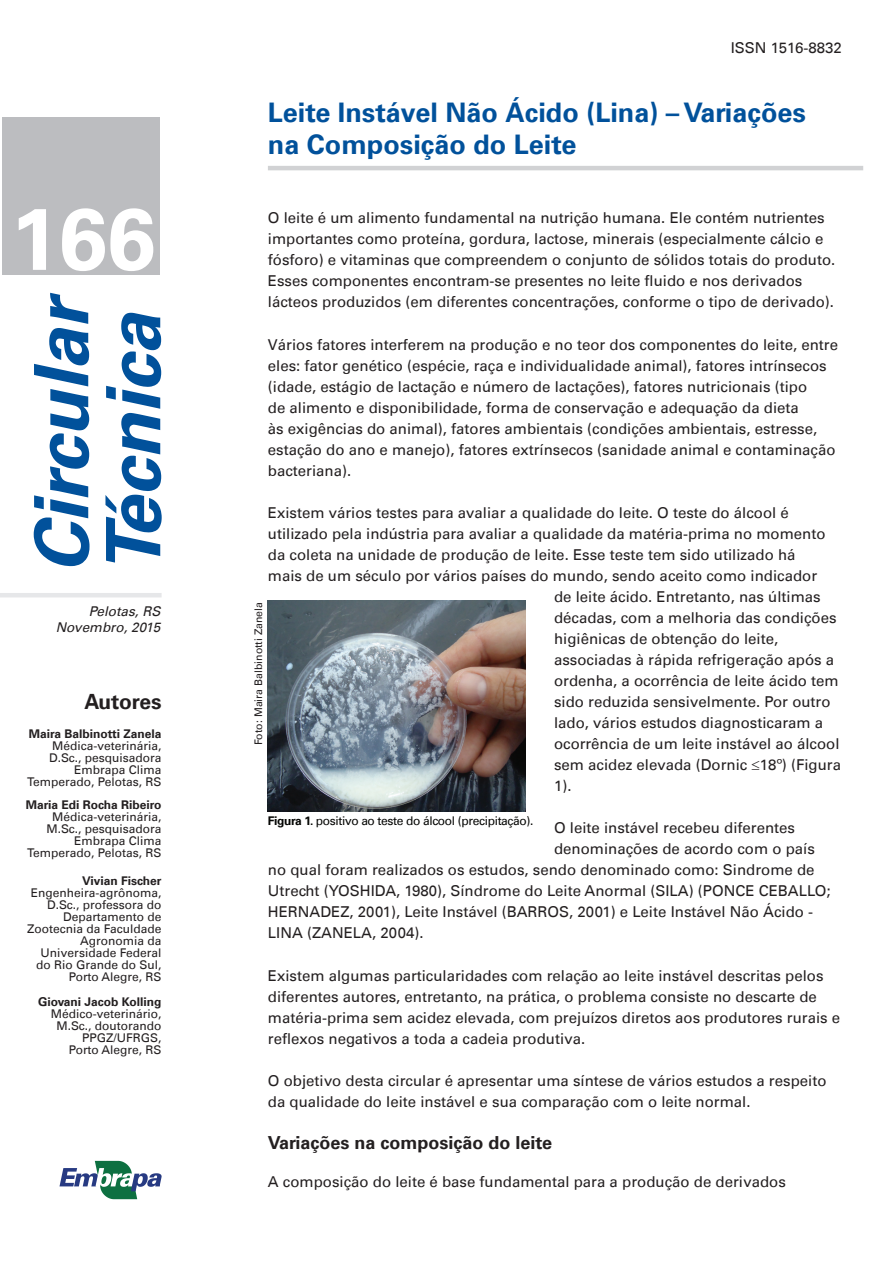
<style>
.page{position:relative;width:893px;height:1263px;background:#fff}
.page>*{position:absolute;margin:0;border:0;box-sizing:border-box;transform-origin:0 0}
.t1{font:700 87px "Univers LT";color:#fff}
.t2{font:italic 700 75px/72px "Univers LT";color:#01519b}
.t3{font:700 27px/32.4px "Univers LT";color:#01519b}
.t4{font:700 21px "Univers LT";letter-spacing:-.01em;color:#231f20}
.t5{font:700 18px "Univers LT";color:#231f20}
.t6{font:15px/21px "Univers LT";color:#231f20}
.t7{font:italic 13.5px/16.2px "Univers LT";color:#231f20;text-align:right}
.t8{font:12px/12px "Univers LT";color:#231f20;text-align:right}
.t9{font:700 12px "Univers LT";color:#231f20}
.t10{font:12px "Univers LT";letter-spacing:-.03em;color:#040503}
.t11{font:10.5px "Univers LT";color:#231f20}
.s1{font-weight:700}
</style>
<div class="page">
<svg style="left:59px;top:1161px;width:103px;height:38px"></svg>
<div style="left:2px;top:117px;width:157px;height:158px;background:#bcbdc0"></div>
<hr style="left:0;top:593px;width:162px;height:4px;background:#e6e7e9">
<hr style="left:268px;top:166px;width:595px;height:4px;background:#d1d2d4">
<img style="left:268px;top:600px;width:257px;height:212px">
<h1 class="t1" style="left:10px;top:188px;width:147px">166</h1>
<h2 class="t2" style="left:26px;top:573px;width:282px;rotate:-90deg">Circular<br>Técnica</h2>
<p class="t7" style="left:56px;top:603px;width:106px">Pelotas, RS<br>Novembro, 2015</p>
<h3 class="t4" style="left:84px;top:689px;width:79px">Autores</h3>
<p class="t9" style="left:29px;top:727px;width:134px">Maira Balbinotti Zanela</p>
<p class="t8" style="left:27px;top:740px;width:136px">Médica-veterinária,<br>D.Sc., pesquisadora<br>Embrapa Clima<br>Temperado, Pelotas, RS</p>
<p class="t9" style="left:26px;top:798px;width:137px">Maria Edi Rocha Ribeiro</p>
<p class="t8" style="left:27px;top:811px;width:136px">Médica-veterinária,<br>M.Sc., pesquisadora<br>Embrapa Clima<br>Temperado, Pelotas, RS</p>
<p class="t9" style="left:82px;top:873px;width:81px">Vivian Fischer</p>
<p class="t8" style="left:27px;top:886px;width:136px">Engenheira-agrônoma,<br>D.Sc., professora do<br>Departamento de<br>Zootecnia da Faculdade<br>Agronomia da<br>Universidade Federal do Rio Grande do Sul,<br>Porto Alegre, RS</p>
<p class="t9" style="left:38px;top:995px;width:125px">Giovani Jacob Kolling</p>
<p class="t8" style="left:51px;top:1008px;width:112px">Médico-veterinário,<br>M.Sc., doutorando<br>PPGZ/UFRGS,<br>Porto Alegre, RS</p>
<p class="t6" style="left:731px;top:38px;width:113px">ISSN 1516-8832</p>
<h3 class="t3" style="left:268px;top:96px;width:540px">Leite Instável Não Ácido (Lina) – Variações na Composição do Leite</h3>
<p class="t6" style="left:268px;top:208px;width:569px">O leite é um alimento fundamental na nutrição humana. Ele contém nutrientes importantes como proteína, gordura, lactose, minerais (especialmente cálcio e fósforo) e vitaminas que compreendem o conjunto de sólidos totais do produto.<br>Esses componentes encontram-se presentes no leite fluido e nos derivados lácteos produzidos (em diferentes concentrações, conforme o tipo de derivado).</p>
<p class="t6" style="left:268px;top:334px;width:572px">Vários fatores interferem na produção e no teor dos componentes do leite, entre eles: fator genético (espécie, raça e individualidade animal), fatores intrínsecos (idade, estágio de lactação e número de lactações), fatores nutricionais (tipo<br>de alimento e disponibilidade, forma de conservação e adequação da dieta<br>às exigências do animal), fatores ambientais (condições ambientais, estresse, estação do ano e manejo), fatores extrínsecos (sanidade animal e contaminação bacteriana).</p>
<p class="t6" style="left:268px;top:502px;width:523px">Existem vários testes para avaliar a qualidade do leite. O teste do álcool é</p>
<p class="t6" style="left:268px;top:523px;width:559px">utilizado pela indústria para avaliar a qualidade da matéria-prima no momento</p>
<p class="t6" style="left:268px;top:544px;width:529px">da coleta na unidade de produção de leite. Esse teste tem sido utilizado há</p>
<p class="t6" style="left:268px;top:565px;width:551px">mais de um século por vários países do mundo, sendo aceito como indicador</p>
<p class="t6" style="left:554px;top:586px;width:268px">de leite ácido. Entretanto, nas últimas</p>
<p class="t6" style="left:554px;top:607px;width:284px">décadas, com a melhoria das condições</p>
<p class="t6" style="left:554px;top:628px;width:226px">higiênicas de obtenção do leite,</p>
<p class="t6" style="left:554px;top:649px;width:282px">associadas à rápida refrigeração após a</p>
<p class="t6" style="left:554px;top:670px;width:286px">ordenha, a ocorrência de leite ácido tem</p>
<p class="t6" style="left:554px;top:691px;width:278px">sido reduzida sensivelmente. Por outro</p>
<p class="t6" style="left:554px;top:712px;width:271px">lado, vários estudos diagnosticaram a</p>
<p class="t6" style="left:554px;top:733px;width:287px">ocorrência de um leite instável ao álcool</p>
<p class="t6" style="left:554px;top:754px;width:288px">sem acidez elevada (Dornic ≤18º) (Figura</p>
<p class="t6" style="left:554px;top:775px;width:19px">1).</p>
<p class="t6" style="left:554px;top:817px;width:242px">O leite instável recebeu diferentes</p>
<p class="t6" style="left:554px;top:838px;width:262px">denominações de acordo com o país</p>
<p class="t6" style="left:268px;top:859px;width:548px">no qual foram realizados os estudos, sendo denominado como: Sindrome de</p>
<p class="t6" style="left:268px;top:880px;width:564px">Utrecht (YOSHIDA, 1980), Síndrome do Leite Anormal (SILA) (PONCE CEBALLO;</p>
<p class="t6" style="left:268px;top:901px;width:547px">HERNADEZ, 2001), Leite Instável (BARROS, 2001) e Leite Instável Não Ácido -</p>
<p class="t6" style="left:268px;top:922px;width:157px">LINA (ZANELA, 2004).</p>
<p class="t6" style="left:268px;top:965px;width:574px">Existem algumas particularidades com relação ao leite instável descritas pelos diferentes autores, entretanto, na prática, o problema consiste no descarte de matéria-prima sem acidez elevada, com prejuízos diretos aos produtores rurais e reflexos negativos a toda a cadeia produtiva.</p>
<p class="t6" style="left:268px;top:1070px;width:560px">O objetivo desta circular é apresentar uma síntese de vários estudos a respeito da qualidade do leite instável e sua comparação com o leite normal.</p>
<p class="t5" style="left:268px;top:1132px;width:286px">Variações na composição do leite</p>
<p class="t6" style="left:268px;top:1171px;width:519px">A composição do leite é base fundamental para a produção de derivados</p>
<p class="t11" style="left:252px;top:745px;width:145px;rotate:-90deg">Foto: Maira Balbinotti Zanela</p>
<p class="t10" style="left:268px;top:813px;width:267px"><span class="s1">Figura 1.</span> positivo ao teste do álcool (precipitação).</p>
</div>
